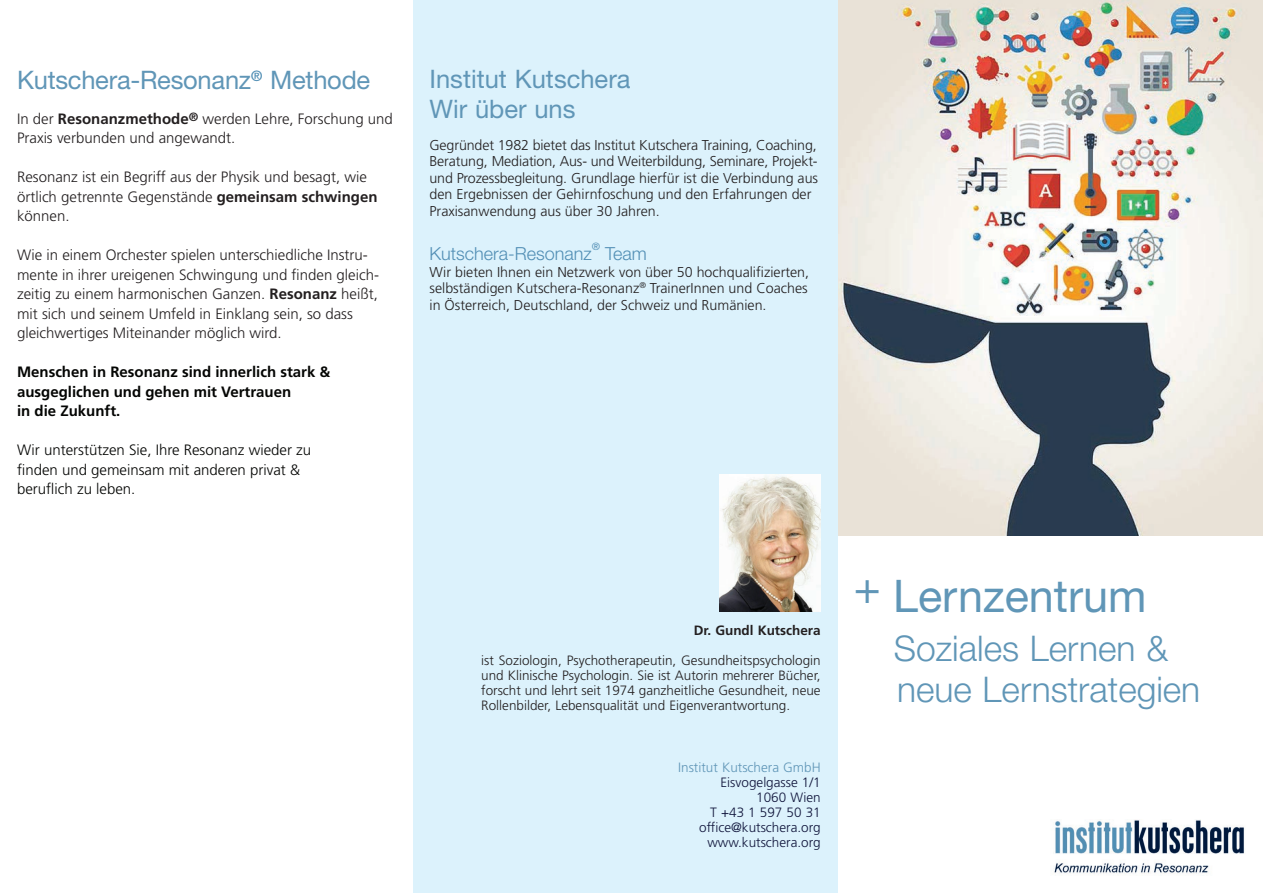
<style>
.page{position:relative;width:1263px;height:893px;background:#fff}
.page>*{position:absolute;margin:0;border:0;box-sizing:border-box;transform-origin:0 0}
.t1{font:45px "Helvetica Neue";color:#6096b7}
.t2{font:300 35.4px/40.5px "Helvetica Neue";color:#6096b7}
.t3{font:25.5px/30px "Helvetica Neue";color:#6096b7}
.t4{font:300 18px "Helvetica Neue";color:#528fb5}
.t5{font:300 15px/19.5px "Frutiger";color:#231f20}
.t6{font:300 15px/19.5px "Frutiger";color:#040503}
.t7{font:700 15px/19.5px "Frutiger";color:#040503}
.t8{font:300 14.25px/16.5px "Frutiger";color:#231f20}
.t9{font:300 13.5px/15px "Frutiger";color:#231f20;text-align:justify}
.t10{font:300 13.5px/15px "Frutiger";color:#11163c;text-align:right}
.t11{font:300 13.5px "Frutiger";color:#6096b7}
.t12{font:700 13.5px "Frutiger";color:#231f20}
.t13{font:300 10.5px "Frutiger";color:#528fb5}
.s1{font-weight:700}
</style>
<div class="page">
<img style="left:838px;top:0;width:425px;height:536px">
<div style="left:413px;top:0;width:425px;height:893px;background:#dcf2fc"></div>
<img style="left:719px;top:475px;width:102px;height:136px">
<img style="left:1054px;top:819px;width:191px;height:55px">
<h3 class="t3" style="left:17px;top:65px;width:355px">Kutschera-Resonanz<sup>®</sup> Methode</h3>
<p class="t5" style="left:17px;top:109px;width:377px">In der <span class="s1">Resonanzmethode</span><sup>®</sup> werden Lehre, Forschung und<br>Praxis verbunden und angewandt.</p>
<p class="t5" style="left:17px;top:168px;width:362px">Resonanz ist ein Begriff aus der Physik und besagt, wie örtlich getrennte Gegenstände <span class="s1">gemeinsam schwingen </span>können.</p>
<p class="t5" style="left:17px;top:246px;width:364px">Wie in einem Orchester spielen unterschiedliche Instru&shy;mente in ihrer ureigenen Schwingung und finden gleich&shy;zeitig zu einem harmonischen Ganzen. <span class="s1">Resonanz</span> heißt, mit sich und seinem Umfeld in Einklang sein, so dass gleichwertiges Miteinander möglich wird.</p>
<p class="t7" style="left:17px;top:363px;width:315px">Menschen in Resonanz sind innerlich stark &amp; ausgeglichen und gehen mit Vertrauen<br>in die Zukunft.</p>
<p class="t6" style="left:17px;top:441px;width:296px">Wir unterstützen Sie, Ihre Resonanz wieder zu finden und gemeinsam mit anderen privat &amp; beruflich zu leben.</p>
<h3 class="t3" style="left:429px;top:64px;width:202px">Institut Kutschera<br>Wir über uns</h3>
<p class="t8" style="left:429px;top:137px;width:390px">Gegründet 1982 bietet das Institut Kutschera Training, Coaching, Beratung, Mediation, Aus- und Weiterbildung, Seminare, Projekt&shy;und Prozessbegleitung. Grundlage hierfür ist die Verbindung aus den Ergebnissen der Gehirnfoschung und den Erfahrungen der Praxisanwendung aus über 30 Jahren.</p>
<p class="t4" style="left:429px;top:243px;width:164px">Kutschera-Resonanz</p>
<p class="t13" style="left:592px;top:240px;width:10px">®</p>
<p class="t4" style="left:605px;top:243px;width:43px">Team</p>
<p class="t8" style="left:429px;top:264px;width:381px;text-align:justify">Wir bieten Ihnen ein Netzwerk von über 50 hochqualifizierten, selbständigen Kutschera-Resonanz<sup>®</sup> TrainerInnen und Coaches in Österreich, Deutschland, der Schweiz und Rumänien.</p>
<p class="t12" style="left:694px;top:622px;width:129px">Dr. Gundl Kutschera</p>
<p class="t9" style="left:481px;top:653px;width:341px">ist Soziologin, Psychotherapeutin, Gesundheitspsychologin und Klinische Psychologin. Sie ist Autorin mehrerer Bücher, forscht und lehrt seit 1974 ganzheitliche Gesundheit, neue Rollenbilder, Lebensqualität und Eigenverantwortung.</p>
<p class="t11" style="left:678px;top:760px;width:144px">Institut Kutschera GmbH</p>
<p class="t10" style="left:699px;top:775px;width:123px">Eisvogelgasse 1/1<br>1060 Wien<br>T +43 1 597 50 31 office@kutschera.org www.kutschera.org</p>
<h1 class="t1" style="left:854px;top:569px;width:294px">+ Lernzentrum</h1>
<h2 class="t2" style="left:894px;top:628px;width:308px">Soziales Lernen &amp; neue Lernstrategien</h2>
</div>
